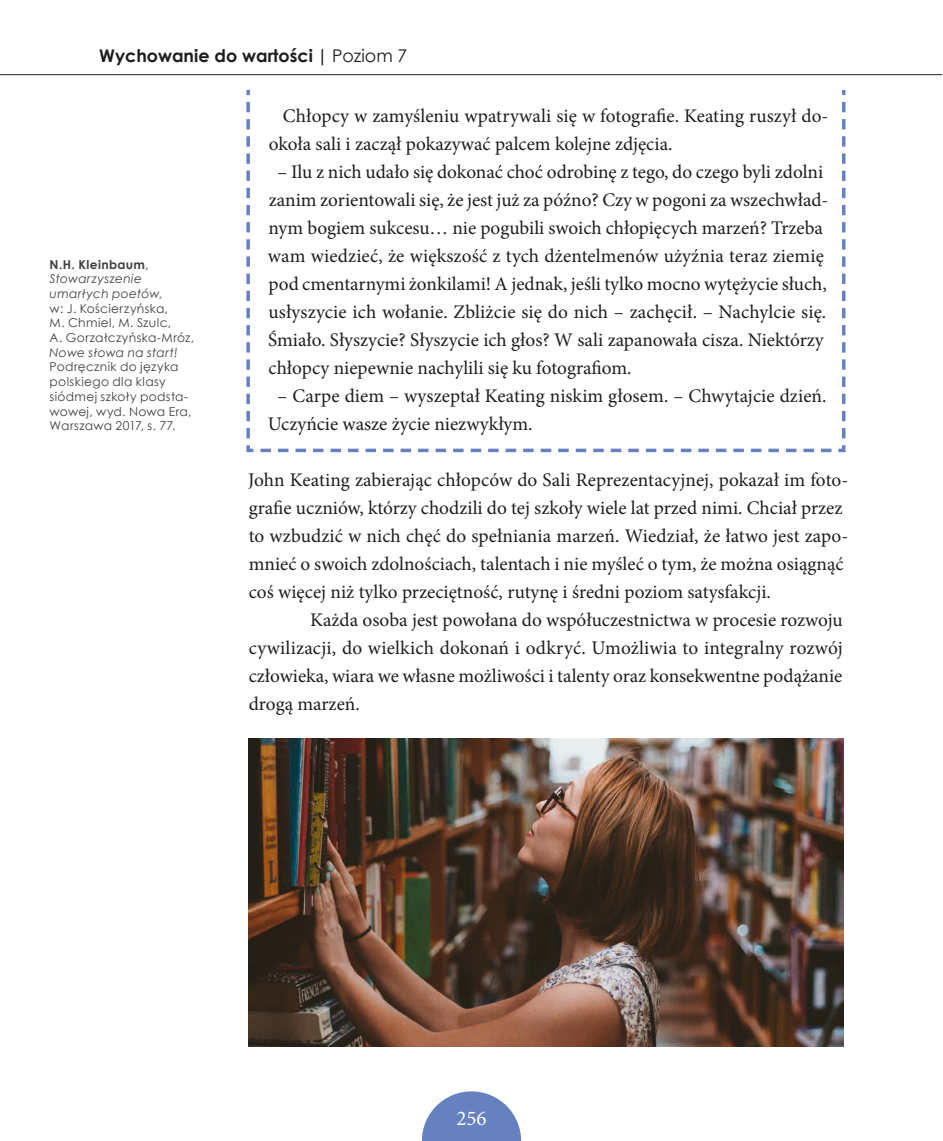
<style>
.page{position:relative;width:943px;height:1141px;background:#fff}
.page>*{position:absolute;margin:0;border:0;box-sizing:border-box;transform-origin:0 0}
.t1{font:21px "Minion Pro";color:#fff}
.t2{font:19.25px/28px "Minion Pro";color:#1d1d1b}
.t3{font:700 17.5px "Century Gothic";color:#1d1d1b}
.t4{font:12.25px/14.7px "Century Gothic";letter-spacing:.03em;color:#414141}
.t5{font:italic 12.25px "Century Gothic";letter-spacing:.02em;color:#414141}
.s1{font-weight:400}
.s2{font-weight:700}
.s3{font-style:italic}
</style>
<div class="page">
<svg style="left:246px;top:90px;width:600px;height:363px"></svg>
<img style="left:248px;top:738px;width:595px;height:309px">
<hr style="left:0;top:74px;width:942px;height:1px;background:#1d1d1b">
<svg style="left:422px;top:1091px;width:99px;height:50px"></svg>
<p class="t3" style="left:99px;top:42px;width:309px">Wychowanie do wartości | <span class="s1">Poziom 7</span></p>
<p class="t4" style="left:50px;top:257px;width:146px"><span class="s2">N.H. Kleinbaum</span>,<br><span class="s3">Stowarzyszenie umarłych poetów</span>,<br>w: J. Kościerzyńska,<br>M. Chmiel, M. Szulc,<br>A. Gorzałczyńska‑Mróz,</p>
<p class="t5" style="left:50px;top:344px;width:129px">Nowe słowa na start!</p>
<p class="t4" style="left:50px;top:359px;width:143px">Podręcznik do języka polskiego dla klasy siódmej szkoły podsta‑ wowej, wyd. Nowa Era,<br>Warszawa 2017, s. 77.</p>
<p class="t2" style="left:269px;top:102px;width:561px;text-indent:14px">Chłopcy w zamyśleniu wpatrywali się w fotografie. Keating ruszył do‑ okoła sali i zaczął pokazywać palcem kolejne zdjęcia.</p>
<p class="t2" style="left:268px;top:158px;width:562px;text-indent:9px">– Ilu z nich udało się dokonać choć odrobinę z tego, do czego byli zdolni zanim zorientowali się, że jest już za późno? Czy w pogoni za wszechwład‑ nym bogiem sukcesu… nie pogubili swoich chłopięcych marzeń? Trzeba wam wiedzieć, że większość z tych dżentelmenów użyźnia teraz ziemię pod cmentarnymi żonkilami! A jednak, jeśli tylko mocno wytężycie słuch, usłyszycie ich wołanie. Zbliżcie się do nich – zachęcił. – Nachylcie się.<br>Śmiało. Słyszycie? Słyszycie ich głos? W sali zapanowała cisza. Niektórzy chłopcy niepewnie nachylili się ku fotografiom.</p>
<p class="t2" style="left:268px;top:382px;width:560px;text-indent:10px">– Carpe diem – wyszeptał Keating niskim głosem. – Chwytajcie dzień.<br>Uczyńcie wasze życie niezwykłym.</p>
<p class="t2" style="left:248px;top:466px;width:601px">John Keating zabierając chłopców do Sali Reprezentacyjnej, pokazał im foto‑ grafie uczniów, którzy chodzili do tej szkoły wiele lat przed nimi. Chciał przez to wzbudzić w nich chęć do spełniania marzeń. Wiedział, że łatwo jest zapo‑ mnieć o swoich zdolnościach, talentach i nie myśleć o tym, że można osiągnąć coś więcej niż tylko przeciętność, rutynę i średni poziom satysfakcji.</p>
<p class="t2" style="left:249px;top:606px;width:595px;text-align:justify;text-indent:62px">Każda osoba jest powołana do współuczestnictwa w procesie rozwoju cywilizacji, do wielkich dokonań i odkryć. Umożliwia to integralny rozwój człowieka, wiara we własne możliwości i talenty oraz konsekwentne podążanie drogą marzeń.</p>
<p class="t1" style="left:456px;top:1104px;width:32px">256</p>
</div>
